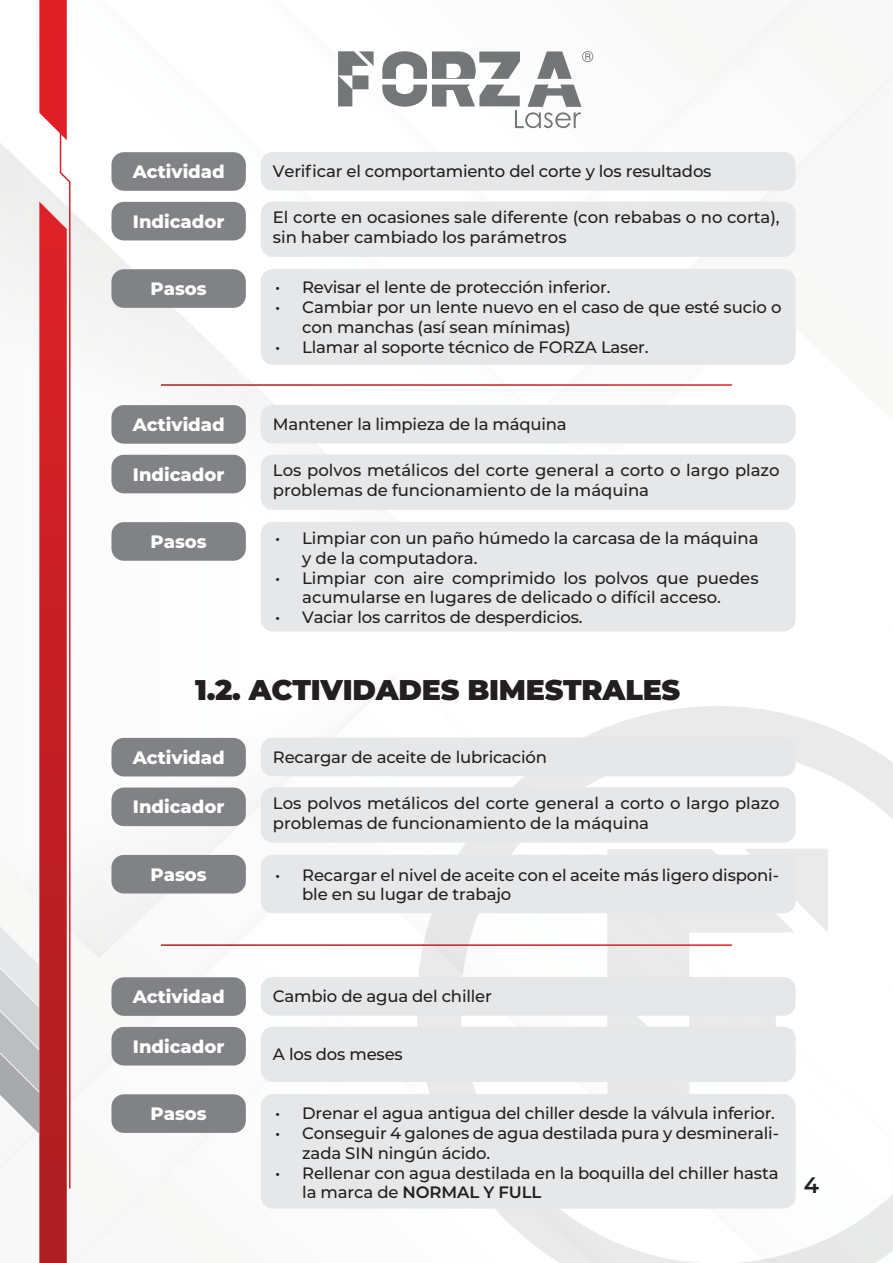
<style>
.page{position:relative;width:893px;height:1263px;background:#fff}
.page>*{position:absolute;margin:0;border:0;box-sizing:border-box;transform-origin:0 0}
.t1{font:900 28.5px "Montserrat";letter-spacing:-.01em;color:#231f20}
.t2{font:600 22.5px "Montserrat";color:#231f20}
.t3{font:800 18px "Montserrat";color:#fff}
.t4{font:500 16.5px/19.8px "Montserrat";letter-spacing:-.01em;color:#231f20}
.s1{font-weight:600}
</style>
<div class="page">
<img style="left:70px;top:0;width:822px;height:1263px">
<svg style="left:417px;top:706px;width:476px;height:557px"></svg>
<svg style="left:607px;top:849px;width:188px;height:251px;fill:#eaeaea"></svg>
<svg style="left:744px;top:849px;width:84px;height:84px"></svg>
<svg style="left:338px;top:51px;width:36px;height:55px"></svg>
<svg style="left:382px;top:51px;width:138px;height:28px"></svg>
<svg style="left:382px;top:85px;width:199px;height:43px"></svg>
<svg style="left:537px;top:51px;width:35px;height:28px"></svg>
<svg style="left:582px;top:51px;width:11px;height:11px"></svg>
<svg style="left:0;top:0;width:70px;height:1263px"></svg>
<div style="left:111px;top:152px;width:135px;height:39px;background:#808285;border-radius:12px"></div>
<div style="left:261px;top:152px;width:535px;height:39px;background:#e6e7e9;border-radius:12px"></div>
<div style="left:111px;top:202px;width:135px;height:38px;background:#808285;border-radius:12px"></div>
<div style="left:261px;top:202px;width:535px;height:55px;background:#e6e7e9;border-radius:12px"></div>
<div style="left:111px;top:269px;width:135px;height:39px;background:#808285;border-radius:12px"></div>
<div style="left:261px;top:269px;width:535px;height:96px;background:#e6e7e9;border-radius:12px"></div>
<div style="left:111px;top:405px;width:135px;height:39px;background:#808285;border-radius:12px"></div>
<div style="left:261px;top:405px;width:535px;height:38px;background:#e6e7e9;border-radius:12px"></div>
<div style="left:111px;top:455px;width:135px;height:38px;background:#808285;border-radius:12px"></div>
<div style="left:261px;top:454px;width:535px;height:56px;background:#e6e7e9;border-radius:12px"></div>
<div style="left:111px;top:522px;width:135px;height:39px;background:#808285;border-radius:12px"></div>
<div style="left:261px;top:522px;width:535px;height:109px;background:#e6e7e9;border-radius:12px"></div>
<div style="left:111px;top:738px;width:135px;height:38px;background:#808285;border-radius:12px"></div>
<div style="left:261px;top:738px;width:535px;height:38px;background:#e6e7e9;border-radius:12px"></div>
<div style="left:111px;top:787px;width:135px;height:39px;background:#808285;border-radius:12px"></div>
<div style="left:261px;top:787px;width:535px;height:55px;background:#e6e7e9;border-radius:12px"></div>
<div style="left:111px;top:855px;width:135px;height:38px;background:#808285;border-radius:12px"></div>
<div style="left:261px;top:855px;width:535px;height:58px;background:#e6e7e9;border-radius:12px"></div>
<div style="left:111px;top:977px;width:135px;height:39px;background:#808285;border-radius:12px"></div>
<div style="left:261px;top:977px;width:535px;height:39px;background:#e6e7e9;border-radius:12px"></div>
<div style="left:111px;top:1027px;width:135px;height:38px;background:#808285;border-radius:12px"></div>
<div style="left:261px;top:1027px;width:535px;height:55px;background:#e6e7e9;border-radius:12px"></div>
<div style="left:111px;top:1094px;width:135px;height:39px;background:#808285;border-radius:12px"></div>
<div style="left:261px;top:1094px;width:535px;height:114px;background:#e6e7e9;border-radius:12px"></div>
<hr style="left:161px;top:384px;width:571px;height:2px;background:#fff">
<hr style="left:161px;top:944px;width:571px;height:2px;background:#fff">
<p class="t3" style="left:133px;top:158px;width:93px">Actividad</p>
<p class="t4" style="left:273px;top:161px;width:440px">Verificar el comportamiento del corte y los resultados</p>
<p class="t3" style="left:133px;top:208px;width:93px">Indicador</p>
<p class="t4" style="left:273px;top:207px;width:508px">El corte en ocasiones sale diferente (con rebabas o no corta), sin haber cambiado los parámetros</p>
<p class="t3" style="left:151px;top:276px;width:58px">Pasos</p>
<p class="t4" style="left:275px;top:277px;width:337px">• Revisar el lente de protección inferior.</p>
<p class="t4" style="left:302px;top:297px;width:481px;text-indent:-27px">• Cambiar por un lente nuevo en el caso de que esté sucio o con manchas (así sean mínimas)</p>
<p class="t4" style="left:275px;top:336px;width:375px">• Llamar al soporte técnico de FORZA Laser.</p>
<p class="t3" style="left:133px;top:411px;width:93px">Actividad</p>
<p class="t4" style="left:273px;top:414px;width:295px">Mantener la limpieza de la máquina</p>
<p class="t3" style="left:133px;top:461px;width:93px">Indicador</p>
<p class="t4" style="left:273px;top:460px;width:508px">Los polvos metálicos del corte general a corto o largo plazo problemas de funcionamiento de la máquina</p>
<p class="t3" style="left:151px;top:528px;width:58px">Pasos</p>
<p class="t4" style="left:302px;top:527px;width:458px;text-indent:-27px">• Limpiar con un paño húmedo la carcasa de la máquina y de la computadora.</p>
<p class="t4" style="left:302px;top:567px;width:458px;text-indent:-27px">• Limpiar con aire comprimido los polvos que puedes acumularse en lugares de delicado o difícil acceso.</p>
<p class="t4" style="left:275px;top:607px;width:309px">• Vaciar los carritos de desperdicios.</p>
<h1 class="t1" style="left:195px;top:668px;width:487px">1.2. ACTIVIDADES BIMESTRALES</h1>
<p class="t3" style="left:133px;top:744px;width:93px">Actividad</p>
<p class="t4" style="left:273px;top:747px;width:276px">Recargar de aceite de lubricación</p>
<p class="t3" style="left:133px;top:794px;width:93px">Indicador</p>
<p class="t4" style="left:273px;top:792px;width:508px">Los polvos metálicos del corte general a corto o largo plazo problemas de funcionamiento de la máquina</p>
<p class="t3" style="left:151px;top:861px;width:58px">Pasos</p>
<p class="t4" style="left:302px;top:864px;width:478px;text-indent:-27px">• Recargar el nivel de aceite con el aceite más ligero disponi&shy;ble en su lugar de trabajo</p>
<p class="t3" style="left:133px;top:983px;width:93px">Actividad</p>
<p class="t4" style="left:273px;top:986px;width:220px">Cambio de agua del chiller</p>
<p class="t3" style="left:133px;top:1033px;width:93px">Indicador</p>
<p class="t4" style="left:273px;top:1044px;width:131px">A los dos meses</p>
<p class="t3" style="left:151px;top:1100px;width:58px">Pasos</p>
<p class="t4" style="left:275px;top:1103px;width:501px">• Drenar el agua antigua del chiller desde la válvula inferior.</p>
<p class="t4" style="left:302px;top:1122px;width:478px;text-indent:-27px">• Conseguir 4 galones de agua destilada pura y desminerali&shy;zada SIN ningún ácido.</p>
<p class="t4" style="left:302px;top:1162px;width:478px;text-indent:-27px">• Rellenar con agua destilada en la boquilla del chiller hasta la marca de <span class="s1">NORMAL Y FULL</span></p>
<h2 class="t2" style="left:804px;top:1168px;width:17px">4</h2>
</div>
